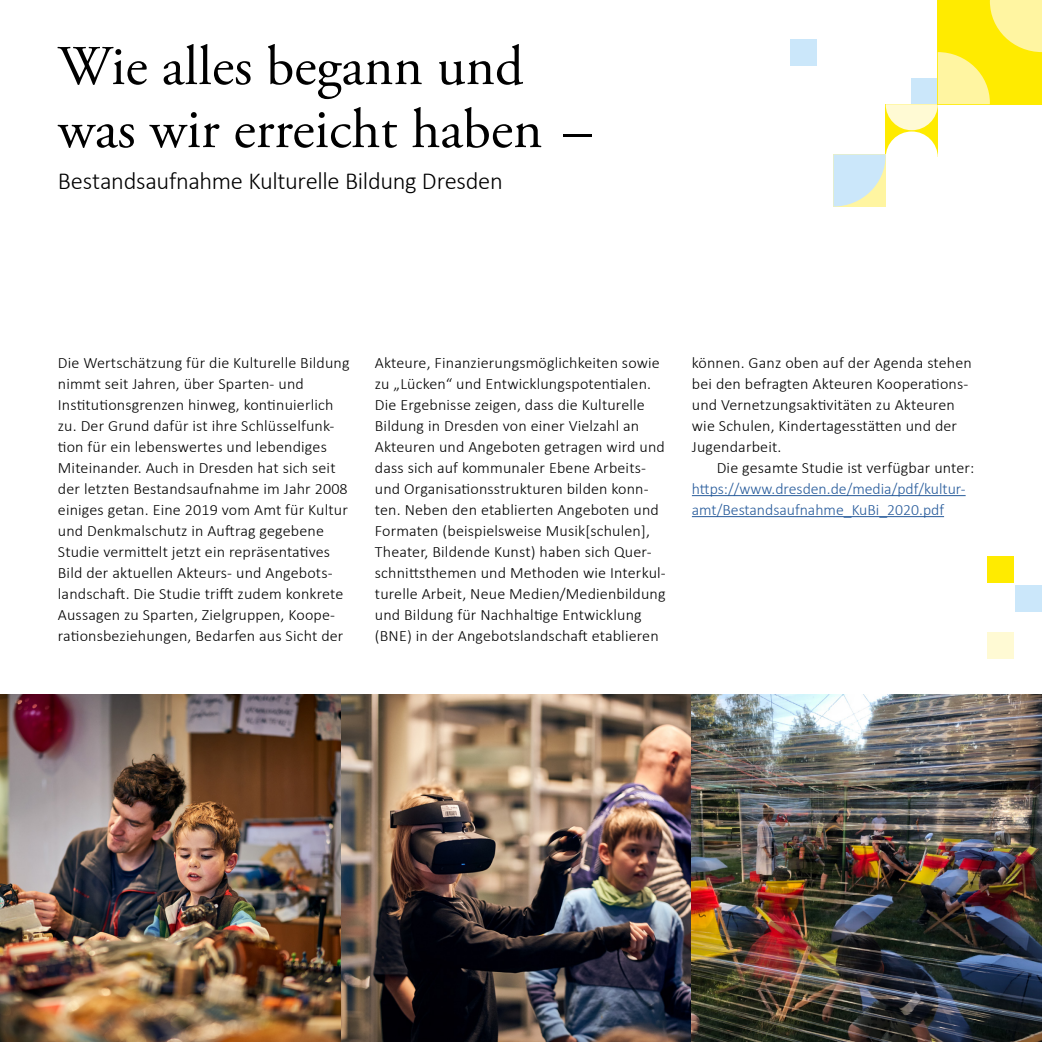
<style>
.page{position:relative;width:1042px;height:1042px;background:#fff}
.page>*{position:absolute;margin:0;border:0;box-sizing:border-box;transform-origin:0 0}
.t1{font:56px/63px "Adobe Garamond Pro";color:#000}
.t2{font:300 24.5px "Calibri";letter-spacing:-.015em;color:#000}
.t3{font:300 15.75px/21px "Calibri";letter-spacing:.01em;color:#000}
.t4{font:300 15.75px/21px "Calibri";color:#275b9b}
</style>
<div class="page">
<hr style="left:692px;top:495px;width:273px;height:1px;background:#275b9b">
<hr style="left:692px;top:516px;width:252px;height:1px;background:#275b9b">
<img style="left:0;top:694px;width:1042px;height:348px">
<div style="left:987px;top:556px;width:26px;height:27px;background:#ffeb00"></div>
<div style="left:987px;top:633px;width:26px;height:26px;background:#fffad4"></div>
<div style="left:1016px;top:585px;width:26px;height:26px;background:#cbe7fa"></div>
<div style="left:790px;top:39px;width:26px;height:26px;background:#cbe7fa"></div>
<svg style="left:833px;top:0;width:209px;height:206px"></svg>
<h1 class="t1" style="left:58px;top:37px;width:535px">Wie alles begann und was wir erreicht haben –</h1>
<h2 class="t2" style="left:58px;top:166px;width:446px">Bestandsaufnahme Kulturelle Bildung Dresden</h2>
<p class="t3" style="left:58px;top:352px;width:293px">Die Wertschätzung für die Kulturelle Bildung nimmt seit Jahren, über Sparten- und Institutionsgrenzen hinweg, kontinuierlich zu. Der Grund dafür ist ihre Schlüsselfunk&shy;tion für ein lebenswertes und lebendiges Miteinander. Auch in Dresden hat sich seit der letzten Bestandsaufnahme im Jahr 2008 einiges getan. Eine 2019 vom Amt für Kultur und Denkmalschutz in Auftrag gegebene Studie vermittelt jetzt ein repräsentatives Bild der aktuellen Akteurs- und Angebots&shy;landschaft. Die Studie trifft zudem konkrete Aussagen zu Sparten, Zielgruppen, Koope&shy;rationsbeziehungen, Bedarfen aus Sicht der</p>
<p class="t3" style="left:375px;top:352px;width:292px">Akteure, Finanzierungsmöglichkeiten sowie zu „Lücken“ und Entwicklungspotentialen.<br>Die Ergebnisse zeigen, dass die Kulturelle Bildung in Dresden von einer Vielzahl an Akteuren und Angeboten getragen wird und dass sich auf kommunaler Ebene Arbeits&shy;und Organisationsstrukturen bilden konn&shy;ten. Neben den etablierten Angeboten und Formaten (beispielsweise Musik[schulen], Theater, Bildende Kunst) haben sich Quer&shy;schnittsthemen und Methoden wie Interkul&shy;turelle Arbeit, Neue Medien/Medienbildung und Bildung für Nachhaltige Entwicklung (BNE) in der Angebotslandschaft etablieren</p>
<p class="t3" style="left:692px;top:352px;width:281px">können. Ganz oben auf der Agenda stehen bei den befragten Akteuren Kooperations&shy;und Vernetzungsaktivitäten zu Akteuren wie Schulen, Kindertagesstätten und der Jugendarbeit.</p>
<p class="t3" style="left:717px;top:457px;width:259px">Die gesamte Studie ist verfügbar unter:</p>
<p class="t4" style="left:692px;top:478px;width:275px">https://www.dresden.de/media/pdf/kultur&shy;amt/Bestandsaufnahme_KuBi_2020.pdf</p>
</div>
